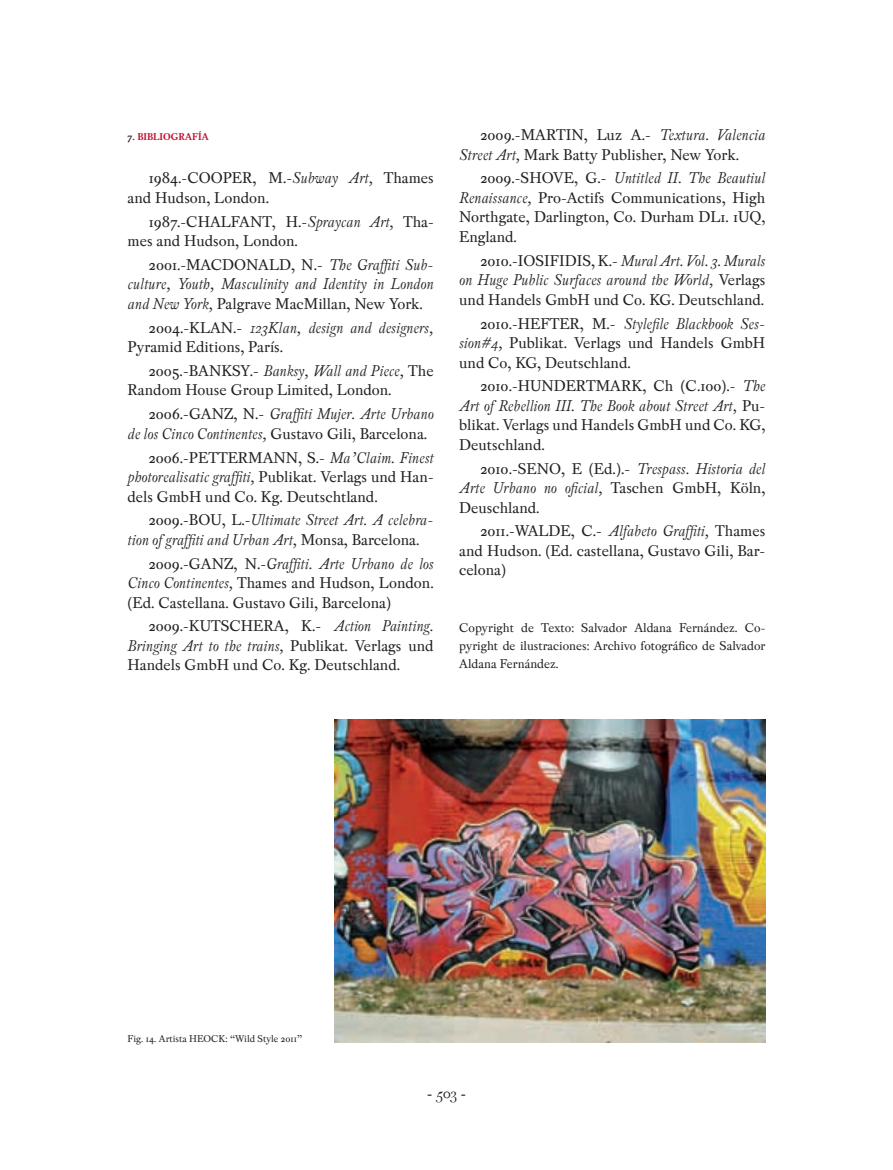
<style>
.page{position:relative;width:893px;height:1170px;background:#fff}
.page>*{position:absolute;margin:0;border:0;box-sizing:border-box;transform-origin:0 0}
.t1{font:18px "Peleguer";color:#231f20}
.t2{font:16.5px/19.5px "Pradell";color:#231f20;text-align:justify}
.t3{font:italic 16.5px/19.5px "Pradell";color:#231f20}
.t4{font:13.5px/18px "Pradell";color:#231f20;text-align:justify}
.t5{font:10.5px "Pradell";color:#231f20}
.t6{font:700 10.5px "Pradell";color:#c3102f}
.s1{color:#231f20}
.s2{font-style:italic}
.s3{font-style:normal}
</style>
<div class="page">
<img style="left:334px;top:719px;width:431px;height:323px">
<p class="t6" style="left:128px;top:131px;width:83px"><span class="s1">7.</span> BIBLIOGRAFÍA</p>
<p class="t2" style="left:128px;top:168px;width:308px;text-indent:21px">1984.-COOPER, M.-<span class="s2">Subway Art,</span> Thames and Hudson, London.</p>
<p class="t2" style="left:128px;top:211px;width:308px;text-indent:21px">1987.-CHALFANT, H.-<span class="s2">Spraycan Art,</span> Tha&shy;mes and Hudson, London.</p>
<p class="t3" style="left:128px;top:255px;width:308px;text-align:justify;text-indent:21px"><span class="s3">2001.-MACDONALD, N.-</span> The Graffiti Sub&shy;culture, Youth, Masculinity and Identity in London and New York, <span class="s3">Palgrave MacMillan, New York.</span></p>
<p class="t2" style="left:128px;top:317px;width:308px;text-indent:21px">2004.-KLAN.- <span class="s2">123Klan, design and designers,<br></span>Pyramid Editions, París.</p>
<p class="t2" style="left:128px;top:361px;width:308px;text-indent:21px">2005.-BANKSY.- <span class="s2">Banksy, Wall and Piece,</span> The<br>Random House Group Limited, London.</p>
<p class="t3" style="left:128px;top:404px;width:308px;text-indent:21px"><span class="s3">2006.-GANZ, N.-</span> Graffiti Mujer. Arte Urbano de los Cinco Continentes, <span class="s3">Gustavo Gili, Barcelona.</span></p>
<p class="t2" style="left:128px;top:447px;width:308px;text-indent:21px">2006.-PETTERMANN, S.- <span class="s2">Ma’Claim. Finest photorealisatic graffiti,</span> Publikat. Verlags und Han&shy;dels GmbH und Co. Kg. Deutschtland.</p>
<p class="t3" style="left:128px;top:510px;width:308px;text-indent:21px"><span class="s3">2009.-BOU, L.-</span>Ultimate Street Art. A celebra&shy;tion of graffiti and Urban Art, <span class="s3">Monsa, Barcelona.</span></p>
<p class="t2" style="left:128px;top:553px;width:308px;text-indent:21px">2009.-GANZ, N.-<span class="s2">Graffiti. Arte Urbano de los Cinco Continentes,</span> Thames and Hudson, London. (Ed. Castellana. Gustavo Gili, Barcelona)</p>
<p class="t2" style="left:128px;top:616px;width:308px;text-indent:21px">2009.-KUTSCHERA, K.- <span class="s2">Action Painting.<br>Bringing Art to the trains,</span> Publikat. Verlags und Handels GmbH und Co. Kg. Deutschland.</p>
<p class="t2" style="left:459px;top:125px;width:308px;text-indent:21px">2009.-MARTIN, Luz A.- <span class="s2">Textura. Valencia<br>Street Art,</span> Mark Batty Publisher, New York.</p>
<p class="t2" style="left:459px;top:168px;width:308px;text-indent:21px">2009.-SHOVE, G.- <span class="s2">Untitled II. The Beautiul Renaissance,</span> Pro-Actifs Communications, High Northgate, Darlington, Co. Durham DL1. 1UQ, England.</p>
<p class="t2" style="left:459px;top:251px;width:308px;text-indent:21px">2010.-IOSIFIDIS, K.- <span class="s2">Mural Art. Vol. 3. Murals on Huge Public Surfaces around the World,</span> Verlags und Handels GmbH und Co. KG. Deutschland.</p>
<p class="t2" style="left:459px;top:313px;width:308px;text-indent:21px">2010.-HEFTER, M.- <span class="s2">Stylefile Blackbook Ses&shy;sion#4,</span> Publikat. Verlags und Handels GmbH und Co, KG, Deutschland.</p>
<p class="t2" style="left:459px;top:376px;width:308px;text-indent:21px">2010.-HUNDERTMARK, Ch (C.100).- <span class="s2">The Art of Rebellion III. The Book about Street Art,</span> Pu&shy;blikat. Verlags und Handels GmbH und Co. KG, Deutschland.</p>
<p class="t2" style="left:459px;top:458px;width:308px;text-indent:21px">2010.-SENO, E (Ed.).- <span class="s2">Trespass. Historia del Arte Urbano no oficial,</span> Taschen GmbH, Köln, Deuschland.</p>
<p class="t2" style="left:459px;top:521px;width:308px;text-indent:21px">2011.-WALDE, C.- <span class="s2">Alfabeto Graffiti,</span> Thames and Hudson. (Ed. castellana, Gustavo Gili, Bar&shy;celona)</p>
<p class="t4" style="left:459px;top:619px;width:308px">Copyright de Texto: Salvador Aldana Fernández. Co&shy;pyright de ilustraciones: Archivo fotográfico de Salvador Aldana Fernández.</p>
<p class="t5" style="left:128px;top:1032px;width:176px">Fig. 14. Artista HEOCK: “Wild Style 2011”</p>
<p class="t1" style="left:427px;top:1083px;width:40px">- 503 -</p>
</div>
